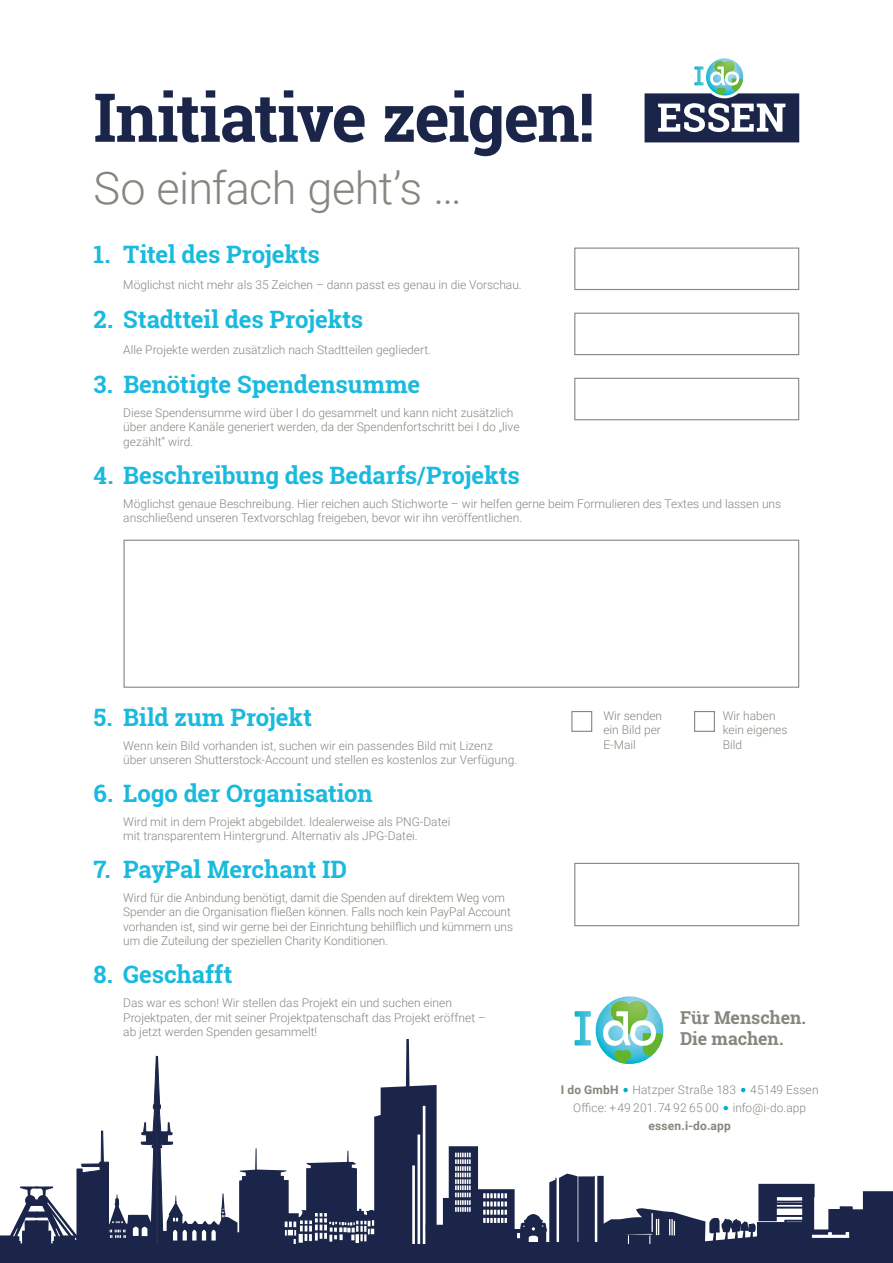
<style>
.page{position:relative;width:893px;height:1263px;background:#fff}
.page>*{position:absolute;margin:0;border:0;box-sizing:border-box;transform-origin:0 0}
.t1{font:700 67.5px "Roboto Slab";letter-spacing:-.025em;color:#1b2549}
.t2{font:300 45px "Roboto";letter-spacing:-.015em;color:#87867e}
.t3{font:700 24px "Roboto Slab";letter-spacing:-.005em;color:#19bade}
.t4{font:700 17.7px/21.3px "Roboto Slab";letter-spacing:-.005em;color:#87867e}
.t5{font:300 12px/14.4px "Roboto";color:#87867e}
.t6{font:700 12px "Roboto";letter-spacing:.02em;color:#87867e}
.s1{font-weight:700}
</style>
<div class="page">
<div style="left:574px;top:248px;width:225px;height:42px;border:1px solid #87867e"></div>
<div style="left:574px;top:313px;width:225px;height:42px;border:1px solid #87867e"></div>
<div style="left:574px;top:378px;width:225px;height:42px;border:1px solid #87867e"></div>
<div style="left:123px;top:540px;width:676px;height:148px;border:1px solid #87867e"></div>
<div style="left:571px;top:711px;width:21px;height:21px;border:1px solid #87867e"></div>
<div style="left:694px;top:711px;width:21px;height:21px;border:1px solid #87867e"></div>
<div style="left:574px;top:863px;width:225px;height:63px;border:1px solid #87867e"></div>
<div style="left:0;top:1244px;width:893px;height:19px;background:#1b2549"></div>
<svg style="left:645px;top:58px;width:154px;height:84px"></svg>
<svg style="left:0;top:996px;width:893px;height:248px"></svg>
<h1 class="t1" style="left:94px;top:71px;width:503px">Initiative zeigen!</h1>
<h2 class="t2" style="left:94px;top:157px;width:370px">So einfach geht’s …</h2>
<h3 class="t3" style="left:94px;top:238px;width:228px">1. Titel des Projekts</h3>
<p class="t5" style="left:123px;top:277px;width:400px">Möglichst nicht mehr als 35 Zeichen – dann passt es genau in die Vorschau.</p>
<h3 class="t3" style="left:94px;top:303px;width:271px">2. Stadtteil des Projekts</h3>
<p class="t5" style="left:123px;top:342px;width:309px">Alle Projekte werden zusätzlich nach Stadtteilen gegliedert.</p>
<h3 class="t3" style="left:94px;top:368px;width:328px">3. Benötigte Spendensumme</h3>
<p class="t5" style="left:123px;top:405px;width:398px">Diese Spendensumme wird über I do gesammelt und kann nicht zusätzlich über andere Kanäle generiert werden, da der Spendenfortschritt bei I do „live gezählt“ wird.</p>
<h3 class="t3" style="left:94px;top:459px;width:428px">4. Beschreibung des Bedarfs/Projekts</h3>
<p class="t5" style="left:123px;top:496px;width:659px">Möglichst genaue Beschreibung. Hier reichen auch Stichworte – wir helfen gerne beim Formulieren des Textes und lassen uns anschließend unseren Textvorschlag freigeben, bevor wir ihn veröffentlichen.</p>
<h3 class="t3" style="left:94px;top:700px;width:220px">5. Bild zum Projekt</h3>
<p class="t5" style="left:123px;top:738px;width:395px">Wenn kein Bild vorhanden ist, suchen wir ein passendes Bild mit Lizenz über unseren Shutterstock-Account und stellen es kostenlos zur Verfügung.</p>
<h3 class="t3" style="left:94px;top:777px;width:281px">6. Logo der Organisation</h3>
<p class="t5" style="left:123px;top:814px;width:329px">Wird mit in dem Projekt abgebildet. Idealerweise als PNG-Datei mit transparentem Hintergrund. Alternativ als JPG-Datei.</p>
<h3 class="t3" style="left:94px;top:853px;width:255px">7. PayPal Merchant ID</h3>
<p class="t5" style="left:123px;top:890px;width:391px">Wird für die Anbindung benötigt, damit die Spenden auf direktem Weg vom Spender an die Organisation fließen können. Falls noch kein PayPal Account vorhanden ist, sind wir gerne bei der Einrichtung behilflich und kümmern uns um die Zuteilung der speziellen Charity Konditionen.</p>
<h3 class="t3" style="left:94px;top:958px;width:140px">8. Geschafft</h3>
<p class="t5" style="left:123px;top:995px;width:364px">Das war es schon! Wir stellen das Projekt ein und suchen einen<br>Projektpaten, der mit seiner Projektpatenschaft das Projekt eröffnet – ab jetzt werden Spenden gesammelt!</p>
<p class="t5" style="left:603px;top:708px;width:60px;text-align:justify">Wir senden ein Bild per E-Mail</p>
<p class="t5" style="left:723px;top:708px;width:66px">Wir haben kein eigenes<br>Bild</p>
<h3 class="t4" style="left:680px;top:1007px;width:128px">Für Menschen.<br>Die machen.</h3>
<p class="t5" style="left:561px;top:1080px;width:259px;line-height:18px;text-align:center"><span class="s1">I do GmbH</span> Hatzper Straße 183 45149 Essen<br>Office: + 49 201.74 92 65 00 info@i-do.app</p>
<p class="t6" style="left:648px;top:1117px;width:84px">essen.i-do.app</p>
</div>
